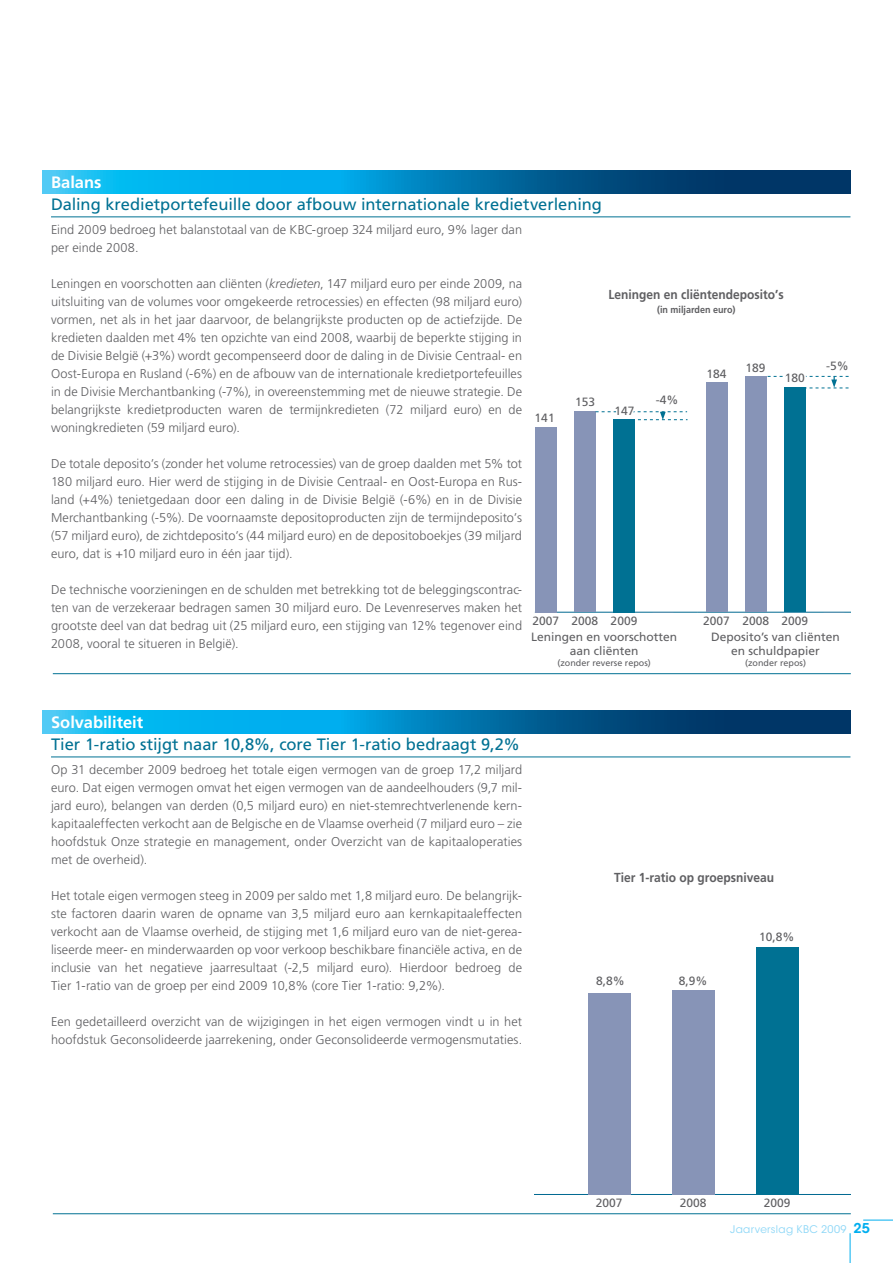
<style>
.page{position:relative;width:893px;height:1263px;background:#fff}
.page>*{position:absolute;margin:0;border:0;box-sizing:border-box;transform-origin:0 0}
.t1{font:16.5px "Frutiger LT Std";letter-spacing:-.005em;color:#007193}
.t2{font:700 16.5px "Frutiger LT Std";color:#fff}
.t3{font:700 13.05px "Frutiger LT Std";color:#5f5f62;scale:.92 1}
.t4{font:300 12.75px/18px "Frutiger LT Std";letter-spacing:.005em;color:#5f5f62;text-align:justify}
.t5{font:12px/14.4px "Frutiger LT Std";color:#5f5f62;text-align:center}
.t6{font:10.5px "ITC Avant Garde Std";letter-spacing:.03em;color:#8dd7f7}
.t7{font:700 9.75px "Frutiger LT Std";color:#5f5f62;scale:.92 1}
.t8{font:9px "Frutiger LT Std";color:#5f5f62}
.s1{font-style:italic}
.s2{font-weight:600;font-size:13.5px;color:#00aeef}
</style>
<div class="page">
<hr style="left:850px;top:1233px;width:1px;height:30px;background:#00aeef">
<hr style="left:863px;top:1220px;width:30px;height:1px;background:#00aeef">
<hr style="left:53px;top:673px;width:798px;height:1px;background:#007193">
<hr style="left:51px;top:216px;width:799px;height:1px;background:#007193">
<svg style="left:43px;top:170px;width:807px;height:24px;background:#047bb2"></svg>
<hr style="left:51px;top:756px;width:799px;height:1px;background:#007193">
<svg style="left:43px;top:710px;width:807px;height:24px;background:#047bb2"></svg>
<hr style="left:535px;top:1194px;width:315px;height:1px;background:#006991">
<div style="left:588px;top:993px;width:42px;height:201px;background:#8794b7"></div>
<div style="left:672px;top:990px;width:42px;height:204px;background:#8794b7"></div>
<div style="left:756px;top:947px;width:42px;height:247px;background:#007193"></div>
<hr style="left:535px;top:612px;width:162px;height:1px;background:#006991">
<div style="left:535px;top:427px;width:21px;height:185px;background:#8794b7"></div>
<div style="left:574px;top:411px;width:22px;height:201px;background:#8794b7"></div>
<div style="left:613px;top:419px;width:22px;height:193px;background:#007193"></div>
<hr style="left:697px;top:612px;width:153px;height:1px;background:#006991">
<div style="left:706px;top:383px;width:21px;height:229px;background:#8794b7"></div>
<div style="left:745px;top:376px;width:21px;height:236px;background:#8794b7"></div>
<div style="left:784px;top:388px;width:22px;height:224px;background:#007193"></div>
<svg style="left:596px;top:411px;width:91px;height:9px"></svg>
<svg style="left:768px;top:375px;width:81px;height:14px"></svg>
<hr style="left:53px;top:1213px;width:798px;height:1px;background:#007193">
<p class="t2" style="left:51px;top:173px;width:52px">Balans</p>
<p class="t1" style="left:51px;top:195px;width:552px">Daling kredietportefeuille door afbouw internationale kredietverlening</p>
<p class="t4" style="left:51px;top:221px;width:473px">Eind 2009 bedroeg het balanstotaal van de KBC-groep 324 miljard euro, 9% lager dan per einde 2008.</p>
<p class="t4" style="left:51px;top:275px;width:473px">Leningen en voorschotten aan cliënten (<span class="s1">kredieten</span>, 147 miljard euro per einde 2009, na uitsluiting van de volumes voor omgekeerde retrocessies) en effecten (98 miljard euro) vormen, net als in het jaar daarvoor, de belangrijkste producten op de actiefzijde. De kredieten daalden met 4% ten opzichte van eind 2008, waarbij de beperkte stijging in de Divisie België (+3%) wordt gecompenseerd door de daling in de Divisie Centraal- en Oost-Europa en Rusland (-6%) en de afbouw van de internationale kredietportefeuilles in de Divisie Merchantbanking (-7%), in overeenstemming met de nieuwe strategie. De belangrijkste kredietproducten waren de termijnkredieten (72 miljard euro) en de woningkredieten (59 miljard euro).</p>
<p class="t4" style="left:51px;top:455px;width:473px">De totale deposito’s (zonder het volume retrocessies) van de groep daalden met 5% tot 180 miljard euro. Hier werd de stijging in de Divisie Centraal- en Oost-Europa en Rus&shy;land (+4%) tenietgedaan door een daling in de Divisie België (-6%) en in de Divisie Merchantbanking (-5%). De voornaamste depositoproducten zijn de termijndeposito’s (57 miljard euro), de zichtdeposito’s (44 miljard euro) en de depositoboekjes (39 miljard euro, dat is +10 miljard euro in één jaar tijd).</p>
<p class="t4" style="left:51px;top:581px;width:473px">De technische voorzieningen en de schulden met betrekking tot de beleggingscontrac&shy;ten van de verzekeraar bedragen samen 30 miljard euro. De Levenreserves maken het grootste deel van dat bedrag uit (25 miljard euro, een stijging van 12% tegenover eind 2008, vooral te situeren in België).</p>
<p class="t3" style="left:609px;top:287px;width:192px">Leningen en cliëntendeposito’s</p>
<p class="t7" style="left:657px;top:304px;width:87px">(in miljarden euro)</p>
<p class="t5" style="left:746px;top:361px;width:22px">189</p>
<p class="t5" style="left:826px;top:358px;width:24px">-5%</p>
<p class="t5" style="left:707px;top:367px;width:22px">184</p>
<p class="t5" style="left:785px;top:371px;width:22px">180</p>
<p class="t5" style="left:656px;top:393px;width:24px">-4%</p>
<p class="t5" style="left:575px;top:394px;width:22px">153</p>
<p class="t5" style="left:614px;top:404px;width:22px">147</p>
<p class="t5" style="left:535px;top:411px;width:22px">141</p>
<p class="t5" style="left:532px;top:614px;width:106px">2007 2008 2009</p>
<p class="t5" style="left:703px;top:614px;width:106px">2007 2008 2009</p>
<p class="t5" style="left:531px;top:630px;width:148px">Leningen en voorschotten aan cliënten</p>
<p class="t8" style="left:557px;top:658px;width:95px">(zonder reverse repos)</p>
<p class="t5" style="left:711px;top:630px;width:130px">Deposito’s van cliënten en schuldpapier</p>
<p class="t8" style="left:745px;top:658px;width:63px">(zonder repos)</p>
<p class="t2" style="left:51px;top:713px;width:94px">Solvabiliteit</p>
<p class="t1" style="left:51px;top:735px;width:471px">Tier 1-ratio stijgt naar 10,8%, core Tier 1-ratio bedraagt 9,2%</p>
<p class="t4" style="left:51px;top:761px;width:473px">Op 31 december 2009 bedroeg het totale eigen vermogen van de groep 17,2 miljard euro. Dat eigen vermogen omvat het eigen vermogen van de aandeelhouders (9,7 mil&shy;jard euro), belangen van derden (0,5 miljard euro) en niet-stemrechtverlenende kern&shy;kapitaaleffecten verkocht aan de Belgische en de Vlaamse overheid (7 miljard euro – zie hoofdstuk Onze strategie en management, onder Overzicht van de kapitaaloperaties met de overheid).</p>
<p class="t4" style="left:51px;top:887px;width:473px">Het totale eigen vermogen steeg in 2009 per saldo met 1,8 miljard euro. De belangrijk&shy;ste factoren daarin waren de opname van 3,5 miljard euro aan kernkapitaaleffecten verkocht aan de Vlaamse overheid, de stijging met 1,6 miljard euro van de niet-gerea&shy;liseerde meer- en minderwaarden op voor verkoop beschikbare financiële activa, en de inclusie van het negatieve jaarresultaat (-2,5 miljard euro). Hierdoor bedroeg de Tier 1-ratio van de groep per eind 2009 10,8% (core Tier 1-ratio: 9,2%).</p>
<p class="t4" style="left:51px;top:1013px;width:473px">Een gedetailleerd overzicht van de wijzigingen in het eigen vermogen vindt u in het hoofdstuk Geconsolideerde jaarrekening, onder Geconsolideerde vermogensmutaties.</p>
<p class="t3" style="left:614px;top:869px;width:175px">Tier 1-ratio op groepsniveau</p>
<p class="t5" style="left:596px;top:973px;width:30px">8,8%</p>
<p class="t5" style="left:679px;top:973px;width:30px">8,9%</p>
<p class="t5" style="left:759px;top:930px;width:37px">10,8%</p>
<p class="t5" style="left:596px;top:1196px;width:28px">2007</p>
<p class="t5" style="left:680px;top:1196px;width:28px">2008</p>
<p class="t5" style="left:764px;top:1196px;width:28px">2009</p>
<p class="t6" style="left:730px;top:1223px;width:141px">Jaarverslag KBC 2009 <span class="s2">25</span></p>
</div>
